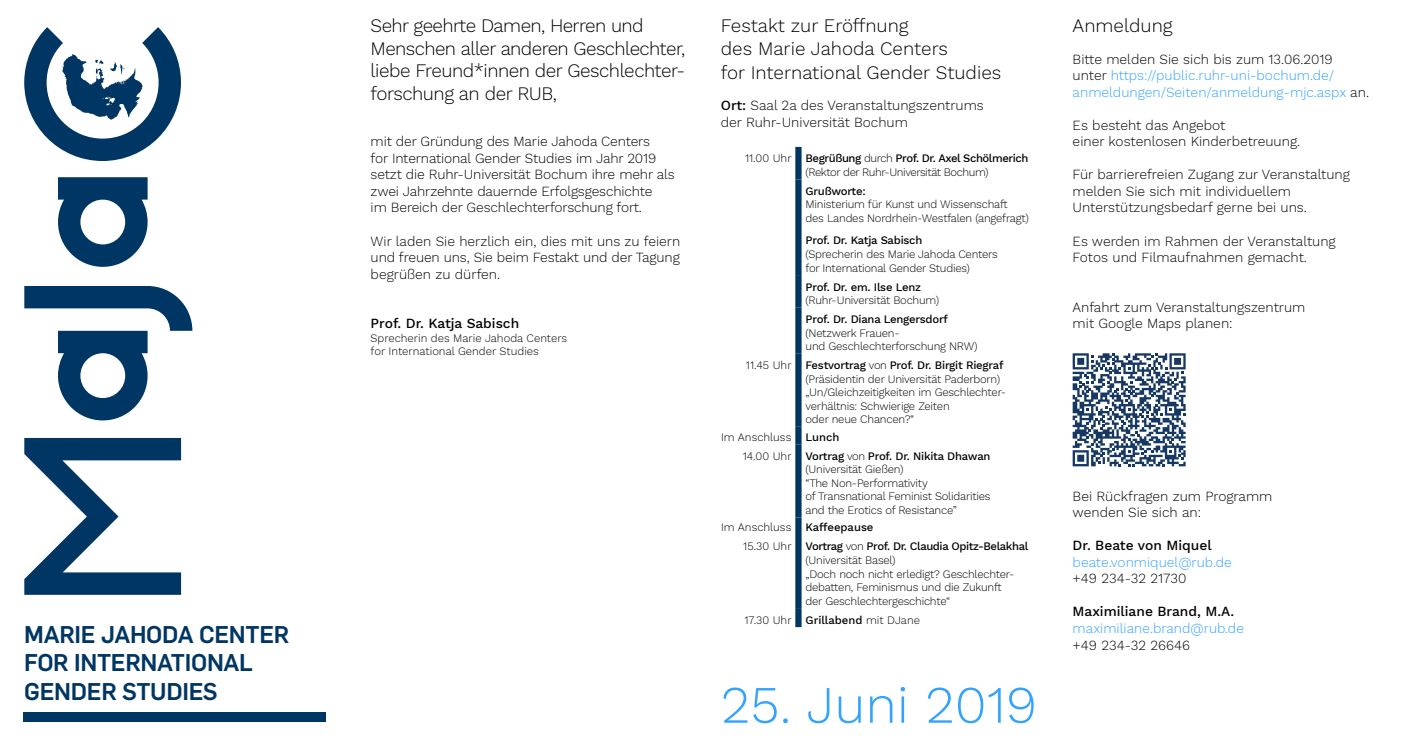
<style>
.page{position:relative;width:1404px;height:745px;background:#fff}
.page>*{position:absolute;margin:0;border:0;box-sizing:border-box;transform-origin:0 0}
.t1{font:300 52.5px "Work Sans";color:#34a3ff}
.t2{font:700 23.75px/28.5px "Rub Flama";letter-spacing:-.015em;color:#003663}
.t3{font:300 18.75px/22.5px "Work Sans";letter-spacing:-.025em;color:#000}
.t4{font:300 18.75px/23.2px "Work Sans";color:#000}
.t5{font:300 13.75px/16.5px "Work Sans";color:#000}
.t6{font:300 13.75px/16.5px "Work Sans";color:#34a3ff}
.t7{font:500 13.75px "Work Sans";color:#000}
.t8{font:300 11.25px/13.5px "Work Sans";letter-spacing:-.02em;color:#000}
.t9{font:300 11.25px/13.5px "Work Sans";color:#000}
.t10{font:500 11.25px "Work Sans";letter-spacing:-.01em;color:#000}
.s1{font-weight:500}
.s2{font-weight:300}
.s3{color:#000}
</style>
<div class="page">
<svg style="left:24px;top:438px;width:157px;height:156px"></svg>
<svg style="left:58px;top:177px;width:90px;height:90px"></svg>
<svg style="left:24px;top:286px;width:168px;height:134px"></svg>
<svg style="left:24px;top:27px;width:157px;height:134px"></svg>
<div style="left:23px;top:711px;width:303px;height:10px;background:#003663"></div>
<div style="left:795px;top:147px;width:6px;height:32px;background:#003663"></div>
<div style="left:795px;top:179px;width:6px;height:96px;background:#003663"></div>
<div style="left:795px;top:275px;width:6px;height:32px;background:#003663"></div>
<div style="left:795px;top:307px;width:6px;height:46px;background:#003663"></div>
<div style="left:795px;top:353px;width:6px;height:73px;background:#003663"></div>
<div style="left:795px;top:426px;width:6px;height:18px;background:#003663"></div>
<div style="left:795px;top:444px;width:6px;height:73px;background:#003663"></div>
<div style="left:795px;top:517px;width:6px;height:17px;background:#003663"></div>
<div style="left:795px;top:534px;width:6px;height:73px;background:#003663"></div>
<div style="left:795px;top:607px;width:6px;height:19px;background:#003663"></div>
<svg style="left:1072px;top:353px;width:113px;height:113px"></svg>
<p class="t2" style="left:24px;top:617px;width:267px">MARIE JAHODA CENTER<br>FOR INTERNATIONAL<br>GENDER STUDIES</p>
<p class="t3" style="left:370px;top:15px;width:316px">Sehr geehrte Damen, Herren und<br>Menschen aller anderen Geschlechter,</p>
<p class="t3" style="left:370px;top:60px;width:316px">liebe Freund*innen der Geschlechter-</p>
<p class="t3" style="left:370px;top:83px;width:188px">forschung an der RUB,</p>
<p class="t5" style="left:370px;top:134px;width:306px">mit der Gründung des Marie Jahoda Centers<br>for International Gender Studies im Jahr 2019 setzt die Ruhr-Universität Bochum ihre mehr als zwei Jahrzehnte dauernde Erfolgsgeschichte</p>
<p class="t5" style="left:370px;top:200px;width:273px">im Bereich der Geschlechterforschung fort.</p>
<p class="t5" style="left:370px;top:233px;width:311px;text-align:justify">Wir laden Sie herzlich ein, dies mit uns zu feiern und freuen uns, Sie beim Festakt und der Tagung begrüßen zu dürfen.</p>
<p class="t7" style="left:370px;top:315px;width:150px">Prof. Dr. Katja Sabisch</p>
<p class="t9" style="left:370px;top:331px;width:198px">Sprecherin des Marie Jahoda Centers for International Gender Studies</p>
<p class="t4" style="left:720px;top:15px;width:282px">Festakt zur Eröffnung<br>des Marie Jahoda Centers<br>for International Gender Studies</p>
<p class="t5" style="left:720px;top:98px;width:264px"><span class="s1">Ort:</span> Saal 2a des Veranstaltungszentrums der Ruhr-Universität Bochum</p>
<p class="t8" style="left:745px;top:152px;width:48px">11.00 Uhr</p>
<p class="t8" style="left:805px;top:152px;width:224px"><span class="s1">Begrüßung</span> durch <span class="s1">Prof. Dr. Axel Schölmerich </span>(Rektor der Ruhr-Universität Bochum)</p>
<p class="t10" style="left:805px;top:184px;width:62px">Grußworte:</p>
<p class="t8" style="left:805px;top:198px;width:225px">Ministerium für Kunst und Wissenschaft des Landes Nordrhein-Westfalen (angefragt)</p>
<p class="t8" style="left:805px;top:234px;width:194px"><span class="s1">Prof. Dr. Katja Sabisch<br></span>(Sprecherin des Marie Jahoda Centers for International Gender Studies)</p>
<p class="t10" style="left:805px;top:280px;width:117px">Prof. Dr. em. Ilse Lenz</p>
<p class="t8" style="left:805px;top:294px;width:135px">(Ruhr-Universität Bochum)</p>
<p class="t8" style="left:805px;top:313px;width:173px"><span class="s1">Prof. Dr. Diana Lengersdorf </span>(Netzwerk Frauen-<br>und Geschlechterforschung NRW)</p>
<p class="t8" style="left:745px;top:359px;width:47px">11.45 Uhr</p>
<p class="t8" style="left:805px;top:359px;width:202px"><span class="s1">Festvortrag</span> von <span class="s1">Prof. Dr. Birgit Riegraf </span>(Präsidentin der Universität Paderborn) „Un/Gleichzeitigkeiten im Geschlechter&shy;verhältnis: Schwierige Zeiten<br>oder neue Chancen?“</p>
<p class="t9" style="left:721px;top:430px;width:72px">Im Anschluss</p>
<p class="t10" style="left:805px;top:430px;width:35px">Lunch</p>
<p class="t8" style="left:742px;top:449px;width:50px">14.00 Uhr</p>
<p class="t8" style="left:805px;top:449px;width:186px"><span class="s1">Vortrag</span> von <span class="s1">Prof. Dr. Nikita Dhawan </span>(Universität Gießen)<br>“The Non-Performativity<br>of Transnational Feminist Solidarities and the Erotics of Resistance”</p>
<p class="t9" style="left:721px;top:521px;width:72px">Im Anschluss</p>
<p class="t10" style="left:805px;top:520px;width:69px">Kaffeepause</p>
<p class="t8" style="left:743px;top:540px;width:50px">15.30 Uhr</p>
<p class="t8" style="left:805px;top:540px;width:224px"><span class="s1">Vortrag</span> von <span class="s1">Prof. Dr. Claudia Opitz-Belakhal </span>(Universität Basel)<br>„Doch noch nicht erledigt? Geschlechter&shy;debatten, Feminismus und die Zukunft<br>der Geschlechtergeschichte“</p>
<p class="t8" style="left:744px;top:613px;width:49px">17.30 Uhr</p>
<p class="t10" style="left:805px;top:612px;width:116px">Grillabend <span class="s2">mit DJane</span></p>
<p class="t1" style="left:720px;top:673px;width:318px">25. Juni 2019</p>
<p class="t4" style="left:1072px;top:15px;width:101px">Anmeldung</p>
<p class="t5" style="left:1072px;top:51px;width:261px">Bitte melden Sie sich bis zum 13.06.2019</p>
<p class="t6" style="left:1072px;top:68px;width:298px"><span class="s3">unter</span> https://public.ruhr-uni-bochum.de/ anmeldungen/Seiten/anmeldung-mjc.aspx <span class="s3">an.</span></p>
<p class="t5" style="left:1072px;top:117px;width:229px">Es besteht das Angebot<br>einer kostenlosen Kinderbetreuung.</p>
<p class="t5" style="left:1072px;top:167px;width:279px">Für barrierefreien Zugang zur Veranstaltung melden Sie sich mit individuellem<br>Unterstützungsbedarf gerne bei uns.</p>
<p class="t5" style="left:1072px;top:233px;width:264px">Es werden im Rahmen der Veranstaltung<br>Fotos und Filmaufnahmen gemacht.</p>
<p class="t5" style="left:1072px;top:299px;width:234px">Anfahrt zum Veranstaltungszentrum mit Google Maps planen:</p>
<p class="t5" style="left:1072px;top:488px;width:201px">Bei Rückfragen zum Programm wenden Sie sich an:</p>
<p class="t7" style="left:1072px;top:537px;width:140px">Dr. Beate von Miquel</p>
<p class="t6" style="left:1072px;top:554px;width:161px">beate.vonmiquel@rub.de</p>
<p class="t5" style="left:1072px;top:570px;width:115px">+49 234-32 21730</p>
<p class="t7" style="left:1072px;top:603px;width:163px">Maximiliane Brand, M.A.</p>
<p class="t6" style="left:1072px;top:620px;width:173px">maximiliane.brand@rub.de</p>
<p class="t5" style="left:1072px;top:636px;width:119px">+49 234-32 26646</p>
</div>
